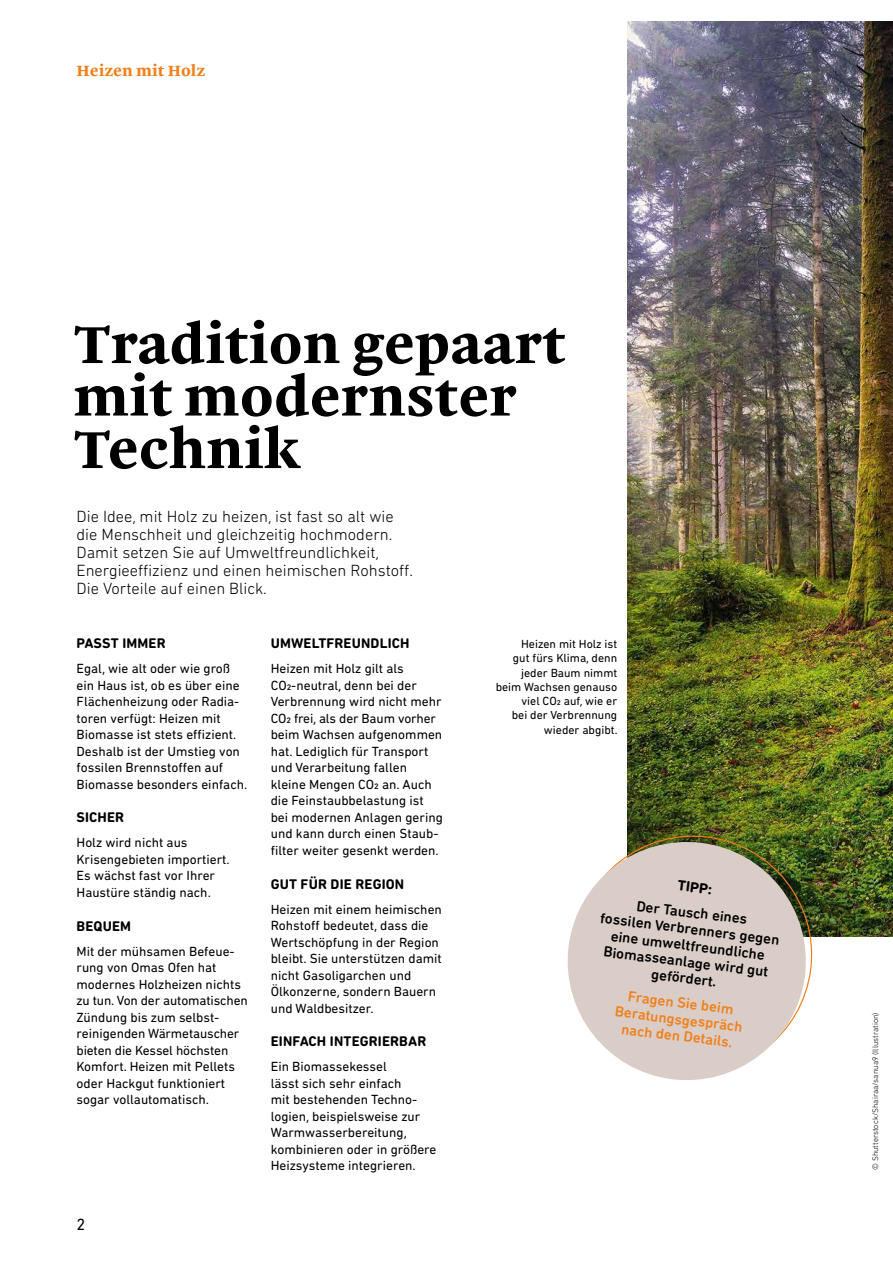
<style>
.page{position:relative;width:893px;height:1263px;background:#fff}
.page>*{position:absolute;margin:0;border:0;box-sizing:border-box;transform-origin:0 0}
.t1{font:700 52.5px/52.5px "Malabar LT Pro";color:#000}
.t2{font:300 16.5px/18px "DIN Next Rounded LT Pro";color:#000}
.t3{font:16.5px "DIN Next Rounded LT Pro";color:#000}
.t4{font:500 15px/16.5px "DIN Next Rounded LT Pro";color:#000;text-align:center}
.t5{font:500 15px/16.5px "DIN Next Rounded LT Pro";color:#f0801a;text-align:center}
.t6{font:700 15px "Malabar LT Pro";color:#f0801a}
.t7{font:700 15px "DIN Next Rounded LT Pro";color:#000}
.t8{font:700 14.25px "DIN Next Rounded LT Pro";letter-spacing:.01em;color:#000}
.t9{font:13.5px/16.5px "DIN Next Rounded LT Pro";color:#000}
.t10{font:12px/14.2px "DIN Next Rounded LT Pro";color:#000;text-align:right}
.t11{font:300 8.25px "DIN Next Rounded LT Pro";color:#000}
</style>
<div class="page">
<img style="left:628px;top:21px;width:265px;height:915px">
<img style="left:627px;top:828px;width:193px;height:109px">
<svg style="left:567px;top:835px;width:246px;height:245px;fill:#dacdc8"></svg>
<p class="t6" style="left:77px;top:58px;width:130px">Heizen mit Holz</p>
<h1 class="t1" style="left:73px;top:314px;width:494px">Tradition gepaart mit modernster<br>Technik</h1>
<p class="t2" style="left:77px;top:507px;width:338px">Die Idee, mit Holz zu heizen, ist fast so alt wie die Menschheit und gleichzeitig hochmodern.<br>Damit setzen Sie auf Umweltfreundlichkeit, Energieeffizienz und einen heimischen Rohstoff.<br>Die Vorteile auf einen Blick.</p>
<p class="t8" style="left:77px;top:635px;width:91px">PASST IMMER</p>
<p class="t9" style="left:77px;top:660px;width:172px">Egal, wie alt oder wie groß ein Haus ist, ob es über eine<br>Flächenheizung oder Radia&shy;toren verfügt: Heizen mit<br>Biomasse ist stets effizient.<br>Deshalb ist der Umstieg von fossilen Brennstoffen auf<br>Biomasse besonders einfach.</p>
<p class="t8" style="left:77px;top:809px;width:49px">SICHER</p>
<p class="t9" style="left:77px;top:834px;width:155px">Holz wird nicht aus<br>Krisengebieten importiert.<br>Es wächst fast vor Ihrer<br>Haustüre ständig nach.</p>
<p class="t8" style="left:77px;top:917px;width:56px">BEQUEM</p>
<p class="t9" style="left:77px;top:943px;width:173px">Mit der mühsamen Befeue&shy;rung von Omas Ofen hat modernes Holzheizen nichts zu tun. Von der automatischen<br>Zündung bis zum selbst&shy;reinigenden Wärmetauscher bieten die Kessel höchsten<br>Komfort. Heizen mit Pellets oder Hackgut funktioniert sogar vollautomatisch.</p>
<p class="t3" style="left:77px;top:1215px;width:10px">2</p>
<p class="t8" style="left:271px;top:635px;width:140px">UMWELTFREUNDLICH</p>
<p class="t9" style="left:271px;top:660px;width:174px">Heizen mit Holz gilt als<br>CO2-neutral, denn bei der<br>Verbrennung wird nicht mehr<br>CO2 frei, als der Baum vorher beim Wachsen aufgenommen hat. Lediglich für Transport und Verarbeitung fallen kleine Mengen CO2 an. Auch die Feinstaubbelastung ist bei modernen Anlagen gering und kann durch einen Staub&shy;filter weiter gesenkt werden.</p>
<p class="t8" style="left:271px;top:875px;width:135px">GUT FÜR DIE REGION</p>
<p class="t9" style="left:271px;top:900px;width:173px">Heizen mit einem heimischen<br>Rohstoff bedeutet, dass die<br>Wertschöpfung in der Region bleibt. Sie unterstützen damit nicht Gasoligarchen und<br>Ölkonzerne, sondern Bauern und Waldbesitzer.</p>
<p class="t8" style="left:271px;top:1033px;width:157px">EINFACH INTEGRIERBAR</p>
<p class="t9" style="left:271px;top:1058px;width:167px">Ein Biomassekessel<br>lässt sich sehr einfach<br>mit bestehenden Techno&shy;logien, beispielsweise zur<br>Warmwasserbereitung, kombinieren oder in größere<br>Heizsysteme integrieren.</p>
<p class="t10" style="left:496px;top:637px;width:123px">Heizen mit Holz ist<br>gut fürs Klima, denn jeder Baum nimmt beim Wachsen genauso viel CO2 auf, wie er<br>bei der Verbrennung wieder abgibt.</p>
<p class="t7" style="left:679px;top:877px;width:36px;rotate:7deg">TIPP:</p>
<p class="t4" style="left:603px;top:893px;width:182px;rotate:7deg">Der Tausch eines<br>fossilen Verbrenners gegen eine umweltfreundliche<br>Biomasseanlage wird gut gefördert.</p>
<p class="t5" style="left:618px;top:986px;width:130px;rotate:7deg">Fragen Sie beim<br>Beratungsgespräch nach den Details.</p>
<p class="t11" style="left:870px;top:1170px;width:159px;rotate:-90deg">© Shutterstock/Shairaa/sanua9 (Illustration)</p>
</div>
